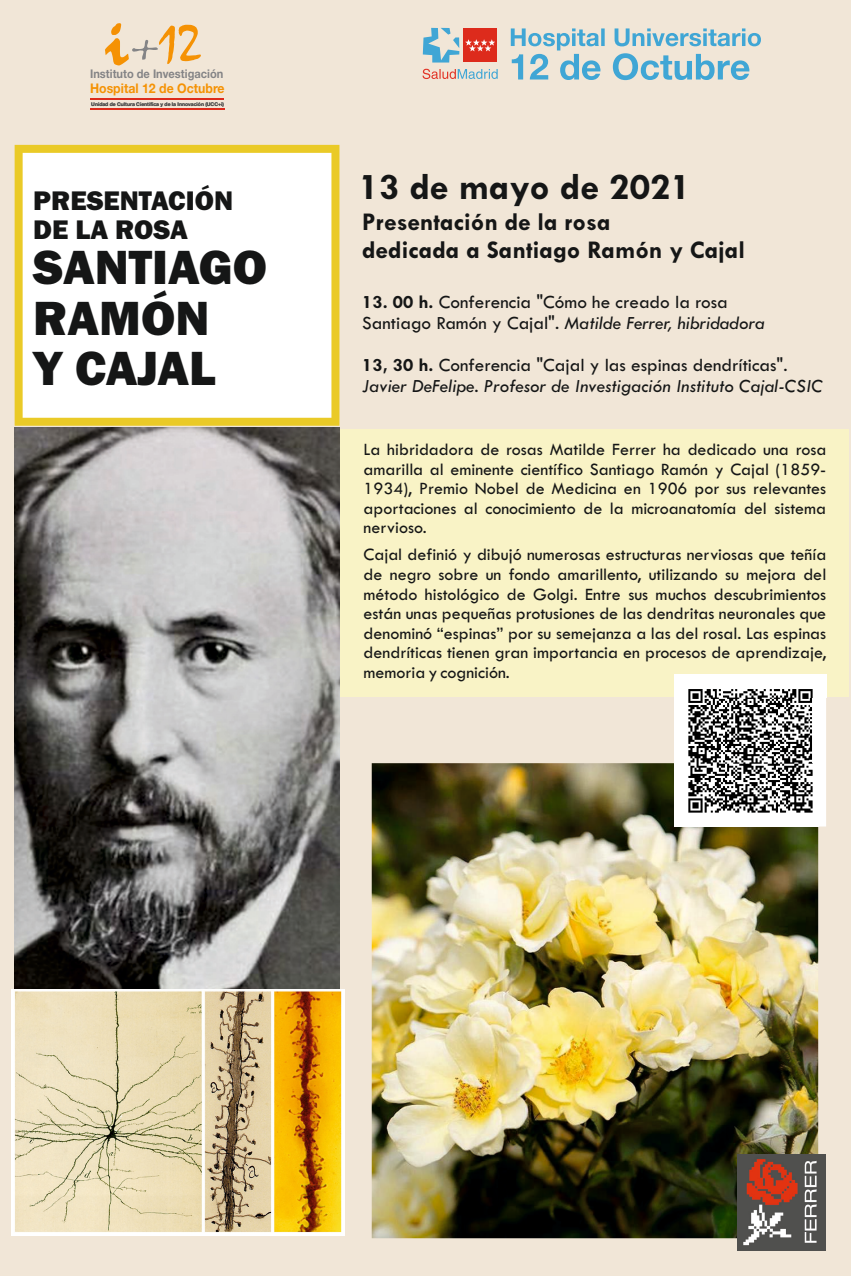
<style>
.page{position:relative;width:851px;height:1276px;background:#fff}
.page>*{position:absolute;margin:0;border:0;box-sizing:border-box;transform-origin:0 0}
.t1{font:800 49.65px/50.1px "Franklin Gothic";color:#151616}
.t2{font:700 38.4px "Tw Cen";color:#151616}
.t3{font:800 27.85px/28.1px "Franklin Gothic";color:#151616}
.t4{font:700 25.6px/27.9px "Tw Cen";color:#151616}
.t5{font:italic 19.2px/20.9px "Tw Cen";color:#151616}
.t6{font:19.2px/20.9px "Tw Cen";color:#151616}
.t7{font:18px/19.6px "Tw Cen";color:#151616;text-align:justify}
.t8{font:700 13.25px "Helvetica Neue";letter-spacing:.005em;color:#f59204;scale:.92 1}
.t9{font:700 11.95px "Helvetica Neue";color:#848486;scale:.92 1}
.t10{font:700 5.05px "Helvetica Neue";color:#4e4e4d}
.s1{font-weight:700}
.s2{font-style:italic}
.s3{font-weight:700;font-style:normal}
.s4{font-style:normal}
</style>
<div class="page">
<div style="left:0;top:0;width:850px;height:1276px;background:#f1e6d7"></div>
<svg style="left:15px;top:145px;width:324px;height:281px;fill:#fff"></svg>
<img style="left:371px;top:763px;width:447px;height:475px">
<img style="left:737px;top:1154px;width:88px;height:96px">
<div style="left:17px;top:429px;width:831px;height:268px;background:#f9f3c6"></div>
<img style="left:674px;top:697px;width:135px;height:66px">
<img style="left:809px;top:697px;width:17px;height:129px">
<img style="left:674px;top:763px;width:144px;height:63px">
<img style="left:674px;top:674px;width:152px;height:23px">
<img style="left:15px;top:428px;width:324px;height:562px">
<img style="left:12px;top:990px;width:332px;height:245px">
<svg style="left:510px;top:28px;width:250px;height:52px"></svg>
<svg style="left:422px;top:69px;width:75px;height:10px"></svg>
<svg style="left:423px;top:28px;width:36px;height:35px"></svg>
<div style="left:463px;top:28px;width:34px;height:34px;background:#dd2b1c"></div>
<svg style="left:465px;top:39px;width:30px;height:12px"></svg>
<svg style="left:105px;top:23px;width:96px;height:43px"></svg>
<hr style="left:90px;top:108px;width:135px;height:2px;background:#dd2b1c">
<hr style="left:90px;top:98px;width:134px;height:1px;background:#dd2b1c">
<p class="t9" style="left:90px;top:69px;width:146px">Instituto de Investigación</p>
<p class="t8" style="left:90px;top:83px;width:148px">Hospital 12 de Octubre</p>
<p class="t10" style="left:91px;top:102px;width:134px">Unidad de Cultura Científica y de la Innovación (UCC+i)</p>
<h3 class="t3" style="left:33px;top:189px;width:201px">PRESENTACIÓN<br>DE LA ROSA</h3>
<h1 class="t1" style="left:33px;top:247px;width:235px">SANTIAGO<br>RAMÓN<br>Y CAJAL</h1>
<h2 class="t2" style="left:358px;top:172px;width:334px">13 de mayo de 2021</h2>
<h3 class="t4" style="left:362px;top:209px;width:384px">Presentación de la rosa<br>dedicada a Santiago Ramón y Cajal</h3>
<p class="t6" style="left:362px;top:292px;width:404px"><span class="s1">13. 00 h.</span> Conferencia "Cómo he creado la rosa<br>Santiago Ramón y Cajal". <span class="s2">Matilde Ferrer, hibridadora</span></p>
<p class="t5" style="left:362px;top:355px;width:462px"><span class="s3">13, 30 h.</span> <span class="s4">Conferencia "Cajal y las espinas dendríticas".<br></span>Javier DeFelipe. Profesor de Investigación Instituto Cajal-CSIC</p>
<p class="t7" style="left:363px;top:441px;width:464px">La hibridadora de rosas Matilde Ferrer ha dedicado una rosa amarilla al eminente científico Santiago Ramón y Cajal (1859- 1934), Premio Nobel de Medicina en 1906 por sus relevantes aportaciones al conocimiento de la microanatomía del sistema nervioso.</p>
<p class="t7" style="left:363px;top:546px;width:464px">Cajal definió y dibujó numerosas estructuras nerviosas que teñía de negro sobre un fondo amarillento, utilizando su mejora del método histológico de Golgi. Entre sus muchos descubrimientos están unas pequeñas protusiones de las dendritas neuronales que denominó “espinas” por su semejanza a las del rosal. Las espinas dendríticas tienen gran importancia en procesos de aprendizaje, memoria y cognición.</p>
</div>
